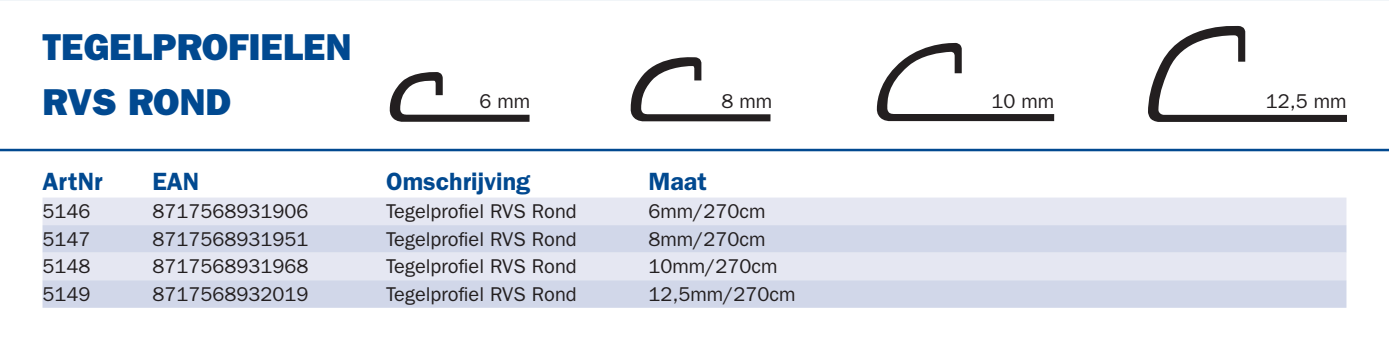
<style>
.page{position:relative;width:1389px;height:348px;background:#fff}
.page>*{position:absolute;margin:0;border:0;box-sizing:border-box;transform-origin:0 0}
.KOP-PROFIELEN{font:800 37.5px "Franklin Gothic LT";color:#014990}
.TUSSENKOP{font:600 25px "Franklin Gothic LT";color:#014990}
.ARTIKEL-DBLAUW{font:20px "Franklin Gothic LT";color:#231f20}
.ARTIKEL-LBLAUW{font:20px "Franklin Gothic LT";color:#231f20}
.BIJSCHRIFT{font:20px "Franklin Gothic LT";color:#231f20}
</style>
<div class="page">
<svg style="left:0;top:0;width:1389px;height:151px"></svg>
<div style="left:43px;top:197px;width:1303px;height:28px;background:#e5e7f2"></div>
<div style="left:43px;top:225px;width:1303px;height:27px;background:#d1d7e9"></div>
<div style="left:43px;top:252px;width:1303px;height:28px;background:#e5e7f2"></div>
<div style="left:43px;top:280px;width:1303px;height:27px;background:#d1d7e9"></div>
<svg style="left:390px;top:72px;width:140px;height:50px"></svg>
<svg style="left:631px;top:57px;width:139px;height:64px"></svg>
<svg style="left:877px;top:43px;width:177px;height:78px"></svg>
<svg style="left:1148px;top:26px;width:198px;height:96px"></svg>
<p class="KOP-PROFIELEN" style="left:43px;top:25px;width:23px">TEGELPROFIELEN</p>
<p class="KOP-PROFIELEN" style="left:43px;top:80px;width:112px">RVS ROND</p>
<p class="BIJSCHRIFT" style="left:480px;top:89px;width:52px">6 mm</p>
<p class="BIJSCHRIFT" style="left:722px;top:89px;width:52px">8 mm</p>
<p class="BIJSCHRIFT" style="left:991px;top:89px;width:64px">10 mm</p>
<p class="BIJSCHRIFT" style="left:1266px;top:89px;width:82px">12,5 mm</p>
<p class="TUSSENKOP" style="left:43px;top:167px;width:62px">ArtNr</p>
<p class="TUSSENKOP" style="left:152px;top:167px;width:49px">EAN</p>
<p class="TUSSENKOP" style="left:386px;top:167px;width:145px">Omschrijving</p>
<p class="TUSSENKOP" style="left:648px;top:167px;width:60px">Maat</p>
<p class="ARTIKEL-LBLAUW" style="left:43px;top:199px;width:50px">5146</p>
<p class="ARTIKEL-LBLAUW" style="left:152px;top:199px;width:158px">8717568931906</p>
<p class="ARTIKEL-LBLAUW" style="left:386px;top:199px;width:192px">Tegelprofiel RVS Rond</p>
<p class="ARTIKEL-LBLAUW" style="left:648px;top:199px;width:119px">6mm/270cm</p>
<p class="ARTIKEL-DBLAUW" style="left:43px;top:227px;width:50px">5147</p>
<p class="ARTIKEL-DBLAUW" style="left:152px;top:227px;width:158px">8717568931951</p>
<p class="ARTIKEL-DBLAUW" style="left:386px;top:227px;width:192px">Tegelprofiel RVS Rond</p>
<p class="ARTIKEL-DBLAUW" style="left:648px;top:227px;width:119px">8mm/270cm</p>
<p class="ARTIKEL-LBLAUW" style="left:43px;top:254px;width:50px">5148</p>
<p class="ARTIKEL-LBLAUW" style="left:152px;top:254px;width:158px">8717568931968</p>
<p class="ARTIKEL-LBLAUW" style="left:386px;top:254px;width:192px">Tegelprofiel RVS Rond</p>
<p class="ARTIKEL-LBLAUW" style="left:648px;top:254px;width:131px">10mm/270cm</p>
<p class="ARTIKEL-DBLAUW" style="left:43px;top:282px;width:50px">5149</p>
<p class="ARTIKEL-DBLAUW" style="left:152px;top:282px;width:158px">8717568932019</p>
<p class="ARTIKEL-DBLAUW" style="left:386px;top:282px;width:192px">Tegelprofiel RVS Rond</p>
<p class="ARTIKEL-DBLAUW" style="left:648px;top:282px;width:149px">12,5mm/270cm</p>
</div>
